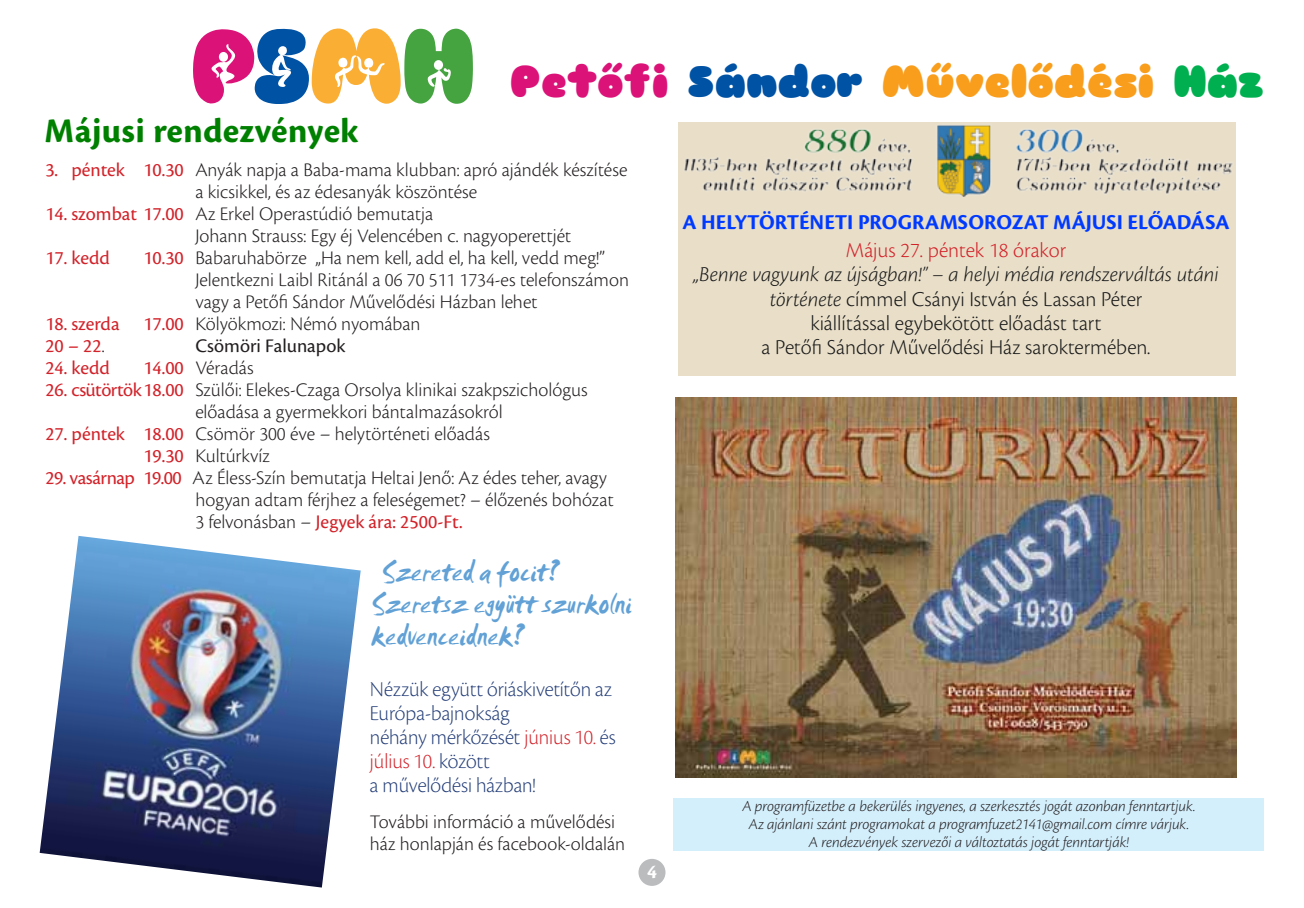
<style>
.page{position:relative;width:1304px;height:908px;background:#fff}
.page>*{position:absolute;margin:0;border:0;box-sizing:border-box;transform-origin:0 0}
.t1{font:44px "Sniglet H";color:#f99d1c}
.t2{font:36px "Cronos Pro Bold Capt";color:#008000}
.t3{font:32px/32px "Smudger H";color:#61a1d6;scale:.87 1}
.t4{font:300 22px/24px "Cronos Pro";color:#1a1a1a;text-align:center}
.t5{font:22px/24px "Cronos Pro Lt Disp";color:#243e78}
.t6{font:700 22px "Cronos Pro";color:#003aff}
.t7{font:300 22px "Cronos Pro";color:#d2232a}
.t8{font:300 20px/22px "Cronos Pro";color:#231f20}
.t9{font:20px "Cronos Pro";color:#231f20}
.t10{font:20px "Cronos Pro";color:#d2232a}
.t11{font:700 20px "Cronos Pro";color:#fff}
.t12{font:italic 300 16px/18px "Cronos Pro";letter-spacing:-.01em;color:#231f20;text-align:center}
.s1{color:#db1277}
.s2{color:#0052a4}
.s3{color:#00b050}
.s4{font-weight:400;color:#d2232a}
.s5{color:#d2232a}
.s6{font-style:italic}
</style>
<div class="page">
<div style="left:638px;top:858px;width:27px;height:27px;background:#babcbe;border-radius:50%"></div>
<div style="left:679px;top:122px;width:557px;height:253px;background:#e9dfc9"></div>
<svg style="left:193px;top:28px;width:280px;height:76px"></svg>
<img style="left:40px;top:536px;width:321px;height:351px">
<img style="left:676px;top:397px;width:560px;height:380px">
<img style="left:678px;top:122px;width:555px;height:74px">
<div style="left:674px;top:798px;width:590px;height:52px;background:#d4effc"></div>
<h2 class="t2" style="left:44px;top:110px;width:315px">Májusi rendezvények</h2>
<h1 class="t1" style="left:509px;top:54px;width:757px"><span class="s1">Petőfi</span> <span class="s2">Sándor</span> Művelődési <span class="s3">Ház</span></h1>
<p class="t8" style="left:45px;top:158px;width:584px;text-align:center"><span class="s4">3. péntek 10.30</span> Anyák napja a Baba-mama klubban: apró ajándék készítése a kicsikkel, és az édesanyák köszöntése</p>
<p class="t8" style="left:195px;top:202px;width:377px;text-indent:-150px"><span class="s4">14. szombat 17.00</span> Az Erkel Operastúdió bemutatja<br>Johann Strauss: Egy éj Velencében c. nagyoperettjét</p>
<p class="t10" style="left:45px;top:246px;width:66px">17. kedd</p>
<p class="t8" style="left:195px;top:246px;width:435px;text-indent:-52px"><span class="s4">10.30</span> Babaruhabörze „Ha nem kell, add el, ha kell, vedd meg!”<br>Jelentkezni Laibl Ritánál a 06 70 511 1734-es telefonszámon vagy a Petőfi Sándor Művelődési Házban lehet</p>
<p class="t8" style="left:45px;top:312px;width:377px"><span class="s4">18. szerda 17.00</span> Kölyökmozi: Némó nyomában<br><span class="s4">20 – 22</span>.</p>
<p class="t9" style="left:195px;top:334px;width:152px">Csömöri Falunapok</p>
<p class="t10" style="left:45px;top:356px;width:66px">24. kedd</p>
<p class="t8" style="left:143px;top:356px;width:112px"><span class="s4">14.00</span> Véradás</p>
<p class="t8" style="left:195px;top:378px;width:394px;text-indent:-150px"><span class="s4">26. csütörtök18.00</span> Szülői: Elekes-Czaga Orsolya klinikai szakpszichológus előadása a gyermekkori bántalmazásokról</p>
<p class="t8" style="left:143px;top:422px;width:348px;text-indent:-98px"><span class="s4">27. péntek 18.00</span> Csömör 300 éve – helytörténeti előadás<br><span class="s4">19.30</span> Kultúrkvíz</p>
<p class="t8" style="left:195px;top:466px;width:420px;text-indent:-150px"><span class="s4">29. vasárnap 19.00</span> Az Éless-Szín bemutatja Heltai Jenő: Az édes teher, avagy hogyan adtam férjhez a feleségemet? – élőzenés bohózat<br>3 felvonásban – <span class="s4">Jegyek ára: 2500-Ft.</span></p>
<h3 class="t3" style="left:372px;top:556px;width:301px;text-indent:10px">Szereted a focit?<br>Szeretsz együtt szurkolni kedvenceidnek?</h3>
<p class="t5" style="left:370px;top:676px;width:247px">Nézzük együtt óriáskivetítőn az<br>Európa-bajnokság<br>néhány mérkőzését <span class="s5">június 10.</span> és <span class="s5">július 10.</span> között<br>a művelődési házban!</p>
<p class="t8" style="left:370px;top:810px;width:257px">További információ a művelődési ház honlapján és facebook-oldalán</p>
<p class="t11" style="left:647px;top:859px;width:11px">4</p>
<p class="t6" style="left:682px;top:210px;width:549px">A HELYTÖRTÉNETI PROGRAMSOROZAT MÁJUSI ELŐADÁSA</p>
<p class="t7" style="left:846px;top:238px;width:222px">Május 27. péntek 18 órakor</p>
<p class="t4" style="left:693px;top:262px;width:527px"><span class="s6">„Benne vagyunk az újságban!” – a helyi média rendszerváltás utáni története</span> címmel Csányi István és Lassan Péter<br>kiállítással egybekötött előadást tart<br>a Petőfi Sándor Művelődési Ház saroktermében.</p>
<p class="t12" style="left:742px;top:796px;width:455px">A programfüzetbe a bekerülés ingyenes, a szerkesztés jogát azonban fenntartjuk.<br>Az ajánlani szánt programokat a programfuzet2141@gmail.com címre várjuk.<br>A rendezvények szervezői a változtatás jogát fenntartják!</p>
</div>
